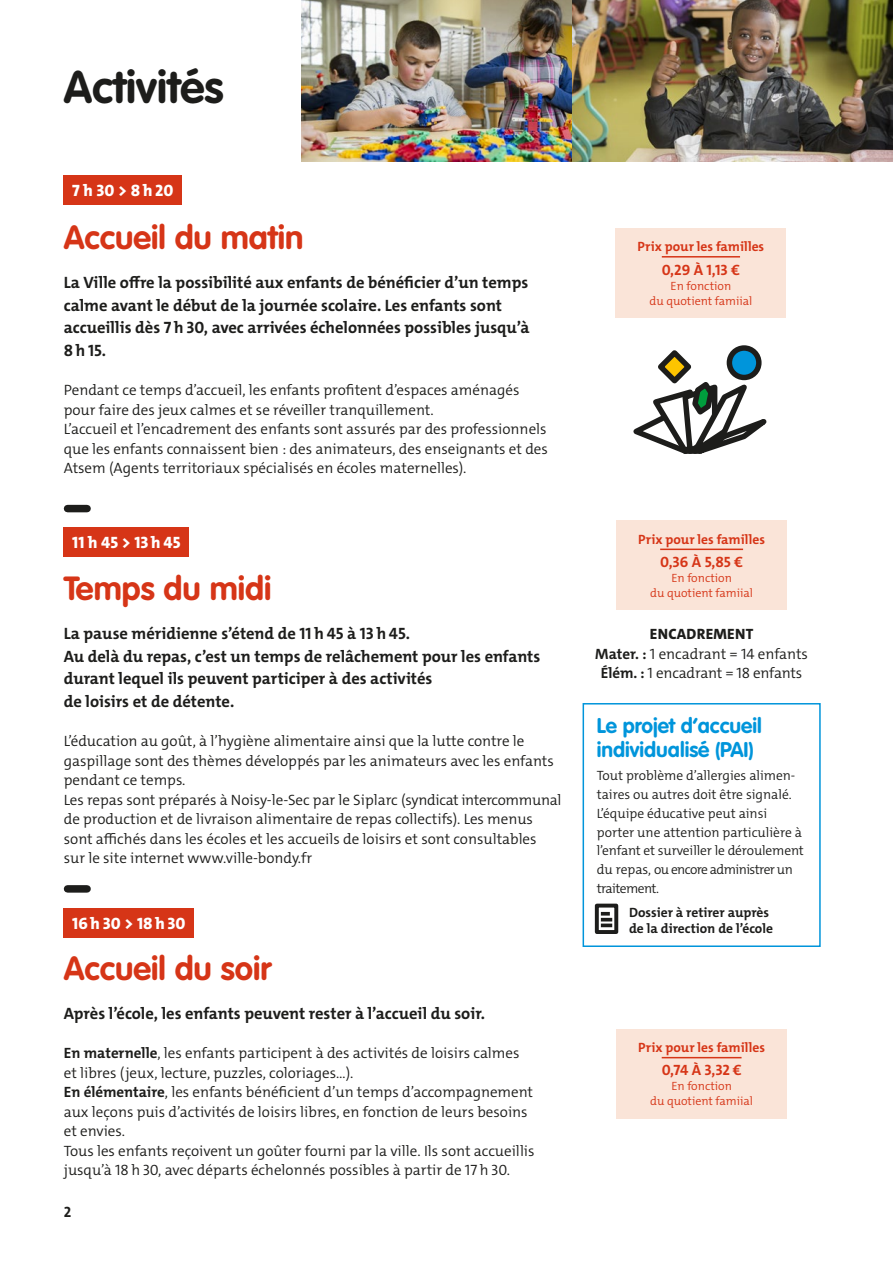
<style>
.page{position:relative;width:893px;height:1263px;background:#fff}
.page>*{position:absolute;margin:0;border:0;box-sizing:border-box;transform-origin:0 0}
.t1{font:700 45px "VAG Rounded LT Pro";color:#1d1d1b}
.t2{font:700 33px "VAG Rounded LT Pro";color:#d63517}
.t3{font:700 21px/24px "VAG Rounded LT Pro";color:#0095db}
.t4{font:700 16.5px/22.5px "The Mix C4 s";color:#1d1d1b}
.t5{font:800 16.5px "The Mix C4 s";color:#fff}
.t6{font:300 15px/19.5px "The Mix C4 s";color:#1d1d1b}
.t7{font:700 15px "The Mix C4 s";letter-spacing:-.005em;color:#d63517}
.t8{font:700 15px "The Mix C4 s";color:#1d1d1b}
.t9{font:300 13.5px/18.8px "The Mix C4 s";color:#1d1d1b}
.t10{font:700 13.5px "The Mix C4 s";color:#d63517}
.t11{font:700 13.5px/15.8px "The Mix C4 s";color:#1d1d1b}
.t12{font:300 12px/15px "The Mix C4 s";color:#d63517;text-align:center}
.s1{font-weight:800}
.s2{font-weight:700}
</style>
<div class="page">
<div style="left:64px;top:175px;width:118px;height:29px;background:#d63517"></div>
<div style="left:616px;top:228px;width:170px;height:89px;background:#fae4d8"></div>
<hr style="left:662px;top:256px;width:78px;height:2px;background:#d63517">
<div style="left:617px;top:521px;width:170px;height:89px;background:#fae4d8"></div>
<hr style="left:660px;top:549px;width:83px;height:1px;background:#d63517">
<div style="left:64px;top:528px;width:125px;height:29px;background:#d63517"></div>
<div style="left:68px;top:505px;width:19px;height:7px;background:#1d1d1b"></div>
<div style="left:64px;top:909px;width:130px;height:29px;background:#d63517"></div>
<div style="left:68px;top:885px;width:19px;height:8px;background:#1d1d1b"></div>
<div style="left:617px;top:1029px;width:170px;height:89px;background:#fae4d8"></div>
<hr style="left:662px;top:1057px;width:79px;height:1px;background:#d63517">
<svg style="left:600px;top:911px;width:13px;height:17px"></svg>
<div style="left:595px;top:904px;width:23px;height:30px;border:4px solid #1d1d1b"></div>
<svg style="left:601px;top:912px;width:11px;height:9px"></svg>
<svg style="left:601px;top:923px;width:11px;height:4px"></svg>
<div style="left:583px;top:703px;width:238px;height:244px;border:2px solid #0095db"></div>
<img style="left:572px;top:0;width:321px;height:161px">
<img style="left:302px;top:0;width:270px;height:161px">
<svg style="left:633px;top:345px;width:134px;height:109px"></svg>
<h1 class="t1" style="left:64px;top:58px;width:161px">Activités</h1>
<p class="t5" style="left:72px;top:180px;width:103px">7 h 30 &gt; 8 h 20</p>
<h2 class="t2" style="left:64px;top:217px;width:241px">Accueil du matin</h2>
<p class="t4" style="left:64px;top:271px;width:467px">La Ville offre la possibilité aux enfants de bénéficier d’un temps calme avant le début de la journée scolaire. Les enfants sont accueillis dès 7 h 30, avec arrivées échelonnées possibles jusqu’à 8 h 15.</p>
<p class="t6" style="left:64px;top:381px;width:486px">Pendant ce temps d’accueil, les enfants profitent d’espaces aménagés pour faire des jeux calmes et se réveiller tranquillement.<br>L’accueil et l’encadrement des enfants sont assurés par des professionnels que les enfants connaissent bien : des animateurs, des enseignants et des Atsem (Agents territoriaux spécialisés en écoles maternelles).</p>
<p class="t10" style="left:638px;top:238px;width:128px">Prix pour les familles</p>
<p class="t7" style="left:662px;top:260px;width:80px">0,29 À 1,13 €</p>
<p class="t12" style="left:649px;top:278px;width:104px">En fonction<br>du quotient famiial</p>
<p class="t10" style="left:638px;top:530px;width:128px">Prix pour les familles</p>
<p class="t7" style="left:660px;top:552px;width:84px">0,36 À 5,85 €</p>
<p class="t12" style="left:650px;top:571px;width:104px">En fonction<br>du quotient famiial</p>
<p class="t5" style="left:72px;top:532px;width:110px">11 h 45 &gt; 13 h 45</p>
<h2 class="t2" style="left:64px;top:568px;width:209px">Temps du midi</h2>
<p class="t4" style="left:64px;top:622px;width:478px">La pause méridienne s’étend de 11 h 45 à 13 h 45.<br>Au delà du repas, c’est un temps de relâchement pour les enfants durant lequel ils peuvent participer à des activités<br>de loisirs et de détente.</p>
<p class="t6" style="left:64px;top:732px;width:499px">L’éducation au goût, à l’hygiène alimentaire ainsi que la lutte contre le gaspillage sont des thèmes développés par les animateurs avec les enfants pendant ce temps.<br>Les repas sont préparés à Noisy-le-Sec par le Siplarc (syndicat intercommunal de production et de livraison alimentaire de repas collectifs). Les menus sont affichés dans les écoles et les accueils de loisirs et sont consultables sur le site internet www.ville-bondy.fr</p>
<p class="t6" style="left:595px;top:624px;width:214px;text-align:center"><span class="s1">ENCADREMENT<br></span><span class="s2">Mater. :</span> 1 encadrant = 14 enfants<br><span class="s2">Élém. :</span> 1 encadrant = 18 enfants</p>
<h3 class="t3" style="left:597px;top:714px;width:166px">Le projet d’accueil individualisé (PAI)</h3>
<p class="t9" style="left:597px;top:767px;width:208px">Tout problème d’allergies alimen&shy;taires ou autres doit être signalé.<br>L’équipe éducative peut ainsi porter une attention particulière à l’enfant et surveiller le déroulement du repas, ou encore administrer un traitement.</p>
<p class="t11" style="left:629px;top:905px;width:145px">Dossier à retirer auprès de la direction de l’école</p>
<p class="t5" style="left:72px;top:913px;width:115px">16 h 30 &gt; 18 h 30</p>
<h2 class="t2" style="left:64px;top:948px;width:209px">Accueil du soir</h2>
<p class="t4" style="left:64px;top:1003px;width:423px">Après l’école, les enfants peuvent rester à l’accueil du soir.</p>
<p class="t6" style="left:64px;top:1044px;width:472px"><span class="s2">En maternelle</span>, les enfants participent à des activités de loisirs calmes et libres (jeux, lecture, puzzles, coloriages…).<br><span class="s2">En élémentaire</span>, les enfants bénéficient d’un temps d’accompagnement aux leçons puis d’activités de loisirs libres, en fonction de leurs besoins et envies.<br>Tous les enfants reçoivent un goûter fourni par la ville. Ils sont accueillis jusqu’à 18 h 30, avec départs échelonnés possibles à partir de 17 h 30.</p>
<p class="t10" style="left:638px;top:1039px;width:128px">Prix pour les familles</p>
<p class="t7" style="left:662px;top:1061px;width:81px">0,74 À 3,32 €</p>
<p class="t12" style="left:650px;top:1079px;width:104px">En fonction<br>du quotient famiial</p>
<p class="t8" style="left:64px;top:1202px;width:9px">2</p>
</div>
